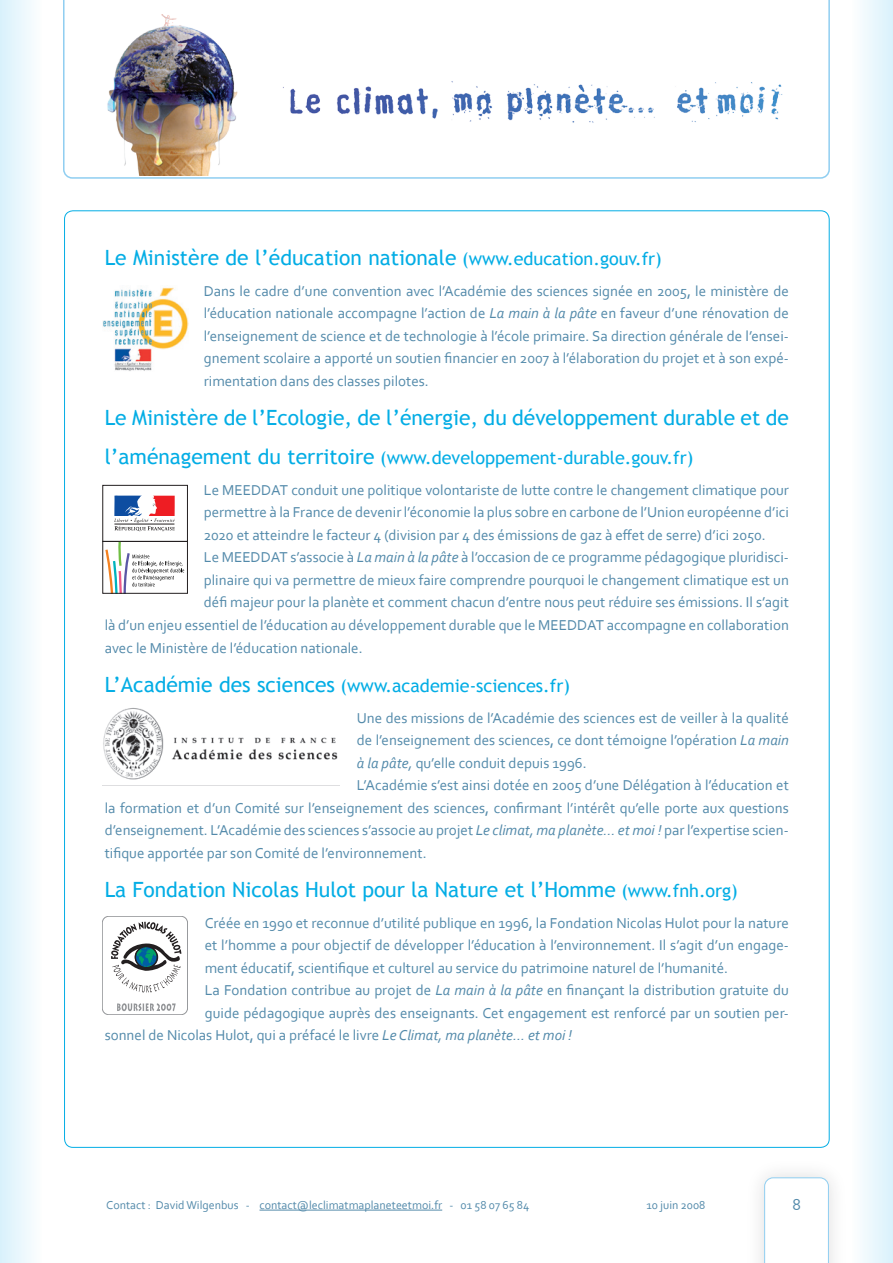
<style>
.page{position:relative;width:893px;height:1263px;background:#fff}
.page>*{position:absolute;margin:0;border:0;box-sizing:border-box;transform-origin:0 0}
.titre2{font:21px "Trebuchet MS";color:#03ade5}
.titre2-2{font:18px "Trebuchet MS";color:#03ade5}
.t1{font:15px/22.5px "Corbel";color:#538aaa;text-align:justify}
.t2{font:12px "Corbel";color:#538aaa}
.s1{font-size:18px}
.s2{font-style:italic}
.s3{font-size:21px}
</style>
<div class="page">
<div style="left:850px;top:0;width:43px;height:1263px;background:linear-gradient(to right,#fffffe,#d9f1fc)"></div>
<div style="left:0;top:0;width:43px;height:1263px;background:linear-gradient(to right,#d9f1fc,#fefefe)"></div>
<img style="left:760px;top:1152px;width:94px;height:111px">
<svg style="left:764px;top:1177px;width:65px;height:86px"></svg>
<svg style="left:63px;top:0;width:764px;height:179px"></svg>
<hr style="left:259px;top:1210px;width:183px;height:1px;background:#538aaa">
<img style="left:101px;top:0;width:729px;height:176px">
<div style="left:102px;top:916px;width:86px;height:99px;border:1px solid #939598;border-radius:7px"></div>
<svg style="left:111px;top:922px;width:71px;height:70px"></svg>
<svg style="left:117px;top:1003px;width:59px;height:8px"></svg>
<img style="left:102px;top:287px;width:86px;height:84px">
<div style="left:103px;top:485px;width:85px;height:57px;border:1px solid #231f20"></div>
<svg style="left:114px;top:496px;width:61px;height:35px"></svg>
<div style="left:103px;top:541px;width:85px;height:52px;border:1px solid #231f20"></div>
<svg style="left:104px;top:541px;width:80px;height:52px"></svg>
<img style="left:103px;top:708px;width:235px;height:72px">
<p class="titre2" style="left:105px;top:245px;width:559px">Le Ministère de l’éducation nationale <span class="s1">(www.education.gouv.fr)</span></p>
<p class="t1" style="left:204px;top:279px;width:587px">Dans le cadre d’une convention avec l’Académie des sciences signée en 2005, le ministère de l’éducation nationale accompagne l’action de <span class="s2">La main à la pâte</span> en faveur d’une rénovation de l’enseignement de science et de technologie à l’école primaire. Sa direction générale de l’ensei&shy;gnement scolaire a apporté un soutien financier en 2007 à l’élaboration du projet et à son expé&shy;rimentation dans des classes pilotes.</p>
<p class="titre2" style="left:105px;top:405px;width:686px">Le Ministère de l’Ecologie, de l’énergie, du développement durable et de</p>
<p class="titre2-2" style="left:105px;top:447px;width:590px"><span class="s3">l’aménagement du territoire</span> (www.developpement-durable.gouv.fr)</p>
<p class="t1" style="left:204px;top:478px;width:587px">Le MEEDDAT conduit une politique volontariste de lutte contre le changement climatique pour permettre à la France de devenir l’économie la plus sobre en carbone de l’Union européenne d’ici 2020 et atteindre le facteur 4 (division par 4 des émissions de gaz à effet de serre) d’ici 2050.</p>
<p class="t1" style="left:204px;top:546px;width:587px">Le MEEDDAT s’associe à <span class="s2">La main à la pâte</span> à l’occasion de ce programme pédagogique pluridisci-</p>
<p class="t1" style="left:204px;top:568px;width:587px">plinaire qui va permettre de mieux faire comprendre pourquoi le changement climatique est un</p>
<p class="t1" style="left:204px;top:591px;width:586px">défi majeur pour la planète et comment chacun d’entre nous peut réduire ses émissions. Il s’agit</p>
<p class="t1" style="left:105px;top:613px;width:686px">là d’un enjeu essentiel de l’éducation au développement durable que le MEEDDAT accompagne en collaboration</p>
<p class="t1" style="left:105px;top:636px;width:260px">avec le Ministère de l’éducation nationale.</p>
<p class="titre2-2" style="left:105px;top:674px;width:467px"><span class="s3">L’Académie des sciences</span> (www.academie-sciences.fr)</p>
<p class="t1" style="left:357px;top:706px;width:433px">Une des missions de l’Académie des sciences est de veiller à la qualité de l’enseignement des sciences, ce dont témoigne l’opération <span class="s2">La main à la pâte,</span> qu’elle conduit depuis 1996.</p>
<p class="t1" style="left:105px;top:773px;width:686px;text-indent:252px">L’Académie s’est ainsi dotée en 2005 d’une Délégation à l’éducation et la formation et d’un Comité sur l’enseignement des sciences, confirmant l’intérêt qu’elle porte aux questions d’enseignement. L’Académie des sciences s’associe au projet <span class="s2">Le climat, ma planète... et moi !</span> par l’expertise scien&shy;tifique apportée par son Comité de l’environnement.</p>
<p class="titre2" style="left:105px;top:877px;width:635px">La Fondation Nicolas Hulot pour la Nature et l’Homme <span class="s1">(www.fnh.org)</span></p>
<p class="t1" style="left:205px;top:911px;width:586px">Créée en 1990 et reconnue d’utilité publique en 1996, la Fondation Nicolas Hulot pour la nature et l’homme a pour objectif de développer l’éducation à l’environnement. Il s’agit d’un engage&shy;ment éducatif, scientifique et culturel au service du patrimoine naturel de l’humanité.</p>
<p class="t1" style="left:205px;top:978px;width:586px">La Fondation contribue au projet de <span class="s2">La main à la pâte</span> en finançant la distribution gratuite du</p>
<p class="t1" style="left:205px;top:1001px;width:586px">guide pédagogique auprès des enseignants. Cet engagement est renforcé par un soutien per-</p>
<p class="t1" style="left:105px;top:1023px;width:469px">sonnel de Nicolas Hulot, qui a préfacé le livre <span class="s2">Le Climat, ma planète… et moi !</span></p>
<p class="t2" style="left:106px;top:1197px;width:424px">Contact : David Wilgenbus - contact@leclimatmaplaneteetmoi.fr - 01 58 07 65 84</p>
<p class="t2" style="left:646px;top:1197px;width:60px">10 juin 2008</p>
</div>
